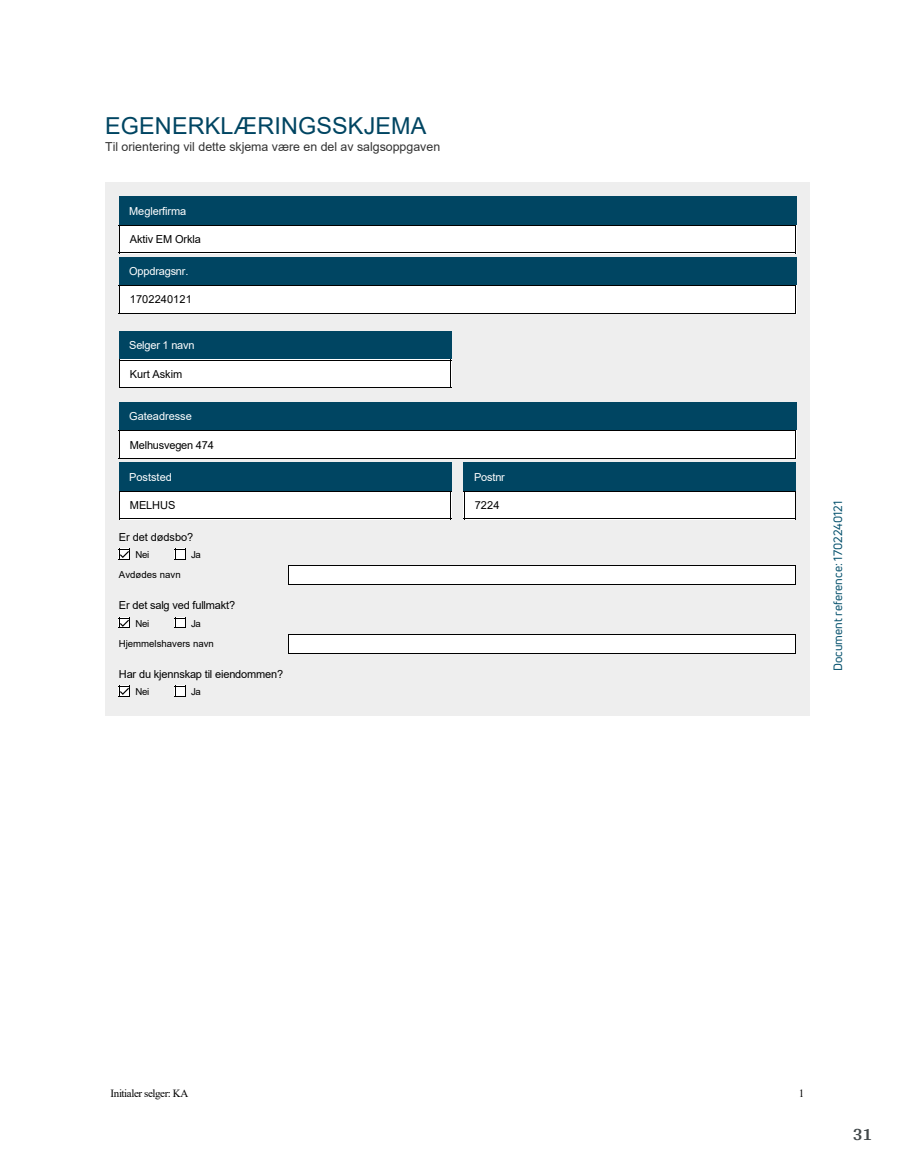
<style>
.page{position:relative;width:915px;height:1172px;background:#fff}
.page>*{position:absolute;margin:0;border:0;box-sizing:border-box;transform-origin:0 0}
.t1{font:23.4px "Arial";letter-spacing:.005em;color:#004562}
.t2{font:700 18px "Arya";color:#414749}
.t3{font:12.45px "Arial";color:#333}
.t4{font:11.85px "Uni Neue";color:#04506c}
.t5{font:10.95px "Arial";letter-spacing:-.015em;color:#000}
.t6{font:10.95px "Arial";letter-spacing:-.01em;color:#fff}
.t7{font:10.95px "Times New Roman";letter-spacing:-.04em;color:#000}
.t8{font:10.95px "Arial";letter-spacing:.005em;color:#000}
.t9{font:9.6px/20.7px "Arial";color:#000}
</style>
<div class="page">
<div style="left:105px;top:182px;width:704px;height:534px;background:#eee"></div>
<div style="left:119px;top:196px;width:676px;height:29px;background:#004562"></div>
<div style="left:119px;top:225px;width:676px;height:28px;background:#fff"></div>
<hr style="left:119px;top:225px;width:676px;height:1px;background:#000">
<hr style="left:119px;top:252px;width:676px;height:1px;background:#000">
<svg style="left:119px;top:226px;width:1px;height:26px"></svg>
<svg style="left:795px;top:225px;width:1px;height:28px"></svg>
<div style="left:119px;top:257px;width:676px;height:28px;background:#004562"></div>
<div style="left:119px;top:285px;width:676px;height:29px;background:#fff"></div>
<hr style="left:119px;top:285px;width:676px;height:1px;background:#000">
<hr style="left:119px;top:313px;width:676px;height:1px;background:#000">
<svg style="left:119px;top:286px;width:1px;height:27px"></svg>
<svg style="left:795px;top:285px;width:1px;height:29px"></svg>
<div style="left:119px;top:331px;width:332px;height:29px;background:#004562"></div>
<div style="left:119px;top:360px;width:332px;height:28px;background:#fff"></div>
<hr style="left:119px;top:360px;width:332px;height:1px;background:#000">
<hr style="left:119px;top:387px;width:332px;height:1px;background:#000">
<svg style="left:119px;top:361px;width:1px;height:26px"></svg>
<svg style="left:450px;top:361px;width:1px;height:26px"></svg>
<div style="left:119px;top:402px;width:676px;height:29px;background:#004562"></div>
<div style="left:119px;top:431px;width:676px;height:28px;background:#fff"></div>
<hr style="left:119px;top:431px;width:676px;height:1px;background:#000">
<hr style="left:119px;top:458px;width:676px;height:1px;background:#000">
<svg style="left:119px;top:432px;width:1px;height:26px"></svg>
<svg style="left:795px;top:431px;width:1px;height:28px"></svg>
<div style="left:119px;top:462px;width:332px;height:29px;background:#004562"></div>
<div style="left:119px;top:491px;width:332px;height:28px;background:#fff"></div>
<hr style="left:119px;top:491px;width:332px;height:1px;background:#000">
<hr style="left:119px;top:519px;width:332px;height:1px;background:#000">
<svg style="left:119px;top:492px;width:1px;height:27px"></svg>
<svg style="left:450px;top:492px;width:1px;height:27px"></svg>
<div style="left:463px;top:462px;width:332px;height:29px;background:#004562"></div>
<div style="left:463px;top:491px;width:332px;height:28px;background:#fff"></div>
<hr style="left:463px;top:491px;width:332px;height:1px;background:#000">
<hr style="left:463px;top:519px;width:332px;height:1px;background:#000">
<svg style="left:795px;top:491px;width:1px;height:28px"></svg>
<div style="left:288px;top:565px;width:507px;height:20px;background:#fff"></div>
<hr style="left:288px;top:565px;width:507px;height:1px;background:#000">
<hr style="left:288px;top:584px;width:507px;height:1px;background:#000">
<svg style="left:288px;top:566px;width:1px;height:18px"></svg>
<svg style="left:795px;top:565px;width:1px;height:20px"></svg>
<div style="left:288px;top:634px;width:507px;height:19px;background:#fff"></div>
<hr style="left:288px;top:634px;width:507px;height:1px;background:#000">
<hr style="left:288px;top:653px;width:507px;height:1px;background:#000">
<svg style="left:288px;top:635px;width:1px;height:18px"></svg>
<svg style="left:795px;top:634px;width:1px;height:19px"></svg>
<svg style="left:119px;top:549px;width:11px;height:11px"></svg>
<svg style="left:175px;top:549px;width:11px;height:11px"></svg>
<svg style="left:119px;top:618px;width:11px;height:10px"></svg>
<svg style="left:175px;top:618px;width:11px;height:10px"></svg>
<svg style="left:119px;top:686px;width:11px;height:11px"></svg>
<svg style="left:175px;top:686px;width:11px;height:11px"></svg>
<h1 class="t1" style="left:105px;top:109px;width:323px">EGENERKLÆRINGSSKJEMA</h1>
<p class="t3" style="left:105px;top:138px;width:336px">Til orientering vil dette skjema være en del av salgsoppgaven</p>
<p class="t6" style="left:129px;top:203px;width:59px">Meglerfirma</p>
<p class="t5" style="left:130px;top:231px;width:72px">Aktiv EM Orkla</p>
<p class="t6" style="left:129px;top:264px;width:61px">Oppdragsnr.</p>
<p class="t8" style="left:130px;top:292px;width:63px">1702240121</p>
<p class="t6" style="left:129px;top:338px;width:67px">Selger 1 navn</p>
<p class="t5" style="left:130px;top:366px;width:54px">Kurt Askim</p>
<p class="t6" style="left:129px;top:409px;width:64px">Gateadresse</p>
<p class="t5" style="left:130px;top:437px;width:85px">Melhusvegen 474</p>
<p class="t6" style="left:129px;top:469px;width:44px">Poststed</p>
<p class="t5" style="left:130px;top:498px;width:47px">MELHUS</p>
<p class="t5" style="left:119px;top:529px;width:76px">Er det dødsbo?</p>
<p class="t9" style="left:135px;top:544px;width:15px">Nei</p>
<p class="t9" style="left:191px;top:544px;width:11px">Ja</p>
<p class="t9" style="left:119px;top:565px;width:63px">Avdødes navn</p>
<p class="t5" style="left:119px;top:598px;width:118px">Er det salg ved fullmakt?</p>
<p class="t9" style="left:135px;top:613px;width:15px">Nei</p>
<p class="t9" style="left:119px;top:613px;width:96px;text-indent:72px">Ja<br>Hjemmelshavers navn</p>
<p class="t5" style="left:119px;top:667px;width:166px">Har du kjennskap til eiendommen?</p>
<p class="t9" style="left:135px;top:681px;width:15px">Nei</p>
<p class="t9" style="left:191px;top:681px;width:11px">Ja</p>
<p class="t6" style="left:474px;top:469px;width:32px">Postnr</p>
<p class="t5" style="left:474px;top:498px;width:26px">7224</p>
<p class="t4" style="left:829px;top:671px;width:171px;rotate:-90deg">Document reference: 1702240121</p>
<p class="t7" style="left:111px;top:1085px;width:79px">Initialer selger: KA</p>
<p class="t7" style="left:798px;top:1085px;width:7px">1</p>
<h2 class="t2" style="left:852px;top:1123px;width:21px">31</h2>
</div>
